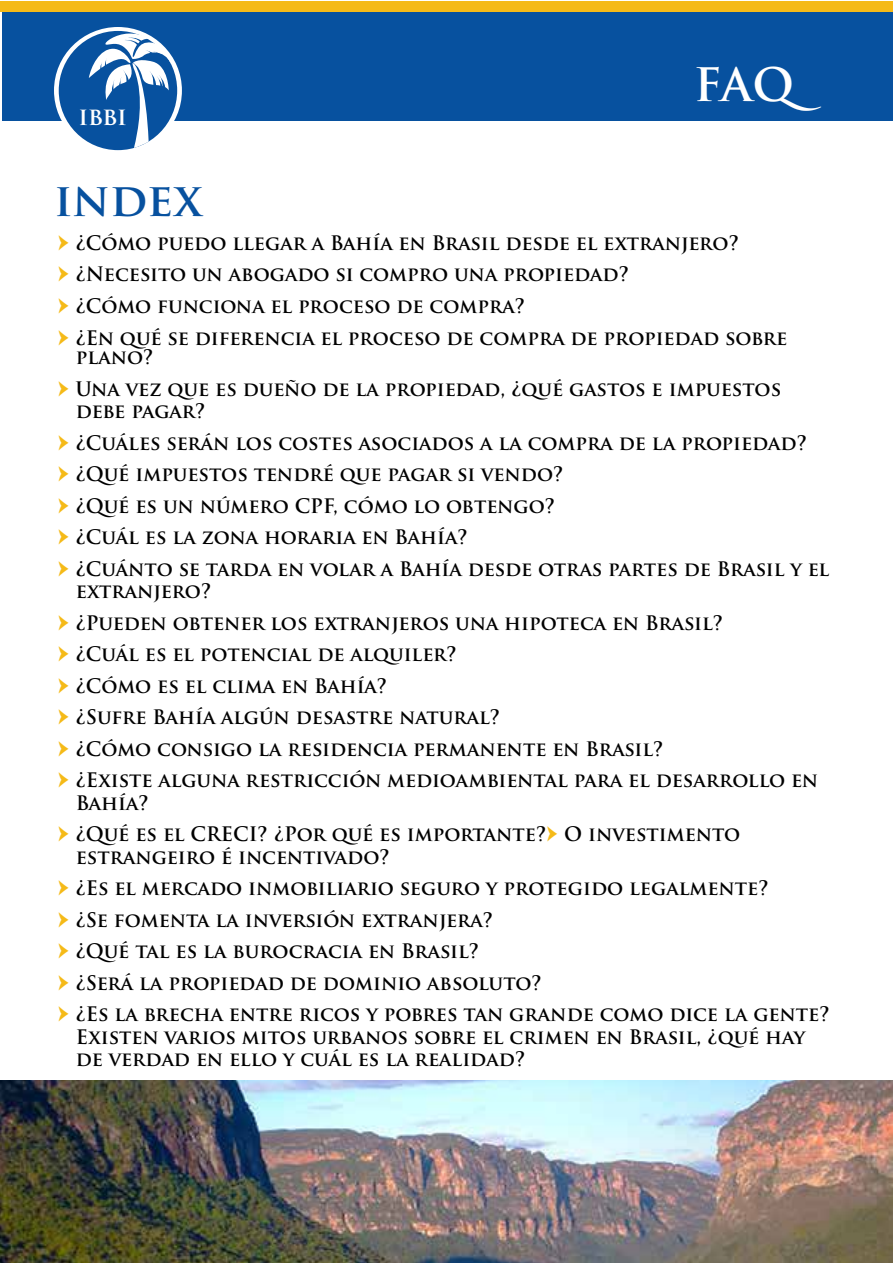
<style>
.page{position:relative;width:893px;height:1263px;background:#fff}
.page>*{position:absolute;margin:0;border:0;box-sizing:border-box;transform-origin:0 0}
.t1{font:700 45px "Trajan Pro";color:#07519f}
.t2{font:700 45px "Trajan Pro";color:#fff}
.t3{font:700 24px "Trajan Pro";color:#fff}
.t4{font:700 19.5px/22.5px "Trajan Pro";color:#000}
.s1{font-family:"Minion Pro";font-weight:400;font-size:27px;color:#f5ba18}
</style>
<div class="page">
<div style="left:2px;top:9px;width:891px;height:111px;background:#07519f"></div>
<svg style="left:54px;top:27px;width:128px;height:127px"></svg>
<div style="left:59px;top:31px;width:118px;height:119px;background:#07519f;border-radius:50%"></div>
<svg style="left:89px;top:33px;width:82px;height:115px"></svg>
<div style="left:0;top:1px;width:893px;height:10px;background:#f5ba18"></div>
<img style="left:0;top:1080px;width:893px;height:183px">
<p class="t3" style="left:78px;top:101px;width:50px">ibbi</p>
<h1 class="t1" style="left:54px;top:172px;width:150px">index</h1>
<h1 class="t2" style="left:694px;top:57px;width:129px">FAQ</h1>
<p class="t4" style="left:58px;top:232px;width:683px"><span class="s1">→</span> ¿Cómo puedo llegar a Bahía en Brasil desde el extranjero?</p>
<p class="t4" style="left:58px;top:263px;width:573px"><span class="s1">→</span> ¿Necesito un abogado si compro una propiedad?</p>
<p class="t4" style="left:58px;top:295px;width:469px"><span class="s1">→</span> ¿Cómo funciona el proceso de compra?</p>
<p class="t4" style="left:76px;top:328px;width:713px;line-height:19.5px;text-indent:-18px"><span class="s1">→</span> ¿En qué se diferencia el proceso de compra de propiedad sobre plano?</p>
<p class="t4" style="left:76px;top:377px;width:707px;text-indent:-18px"><span class="s1">→</span> Una vez que es dueño de la propiedad, ¿qué gastos e impuestos debe pagar?</p>
<p class="t4" style="left:58px;top:431px;width:751px"><span class="s1">→</span> ¿Cuáles serán los costes asociados a la compra de la propiedad?</p>
<p class="t4" style="left:58px;top:463px;width:507px"><span class="s1">→</span> ¿Qué impuestos tendré que pagar si vendo?</p>
<p class="t4" style="left:58px;top:494px;width:499px"><span class="s1">→</span> ¿Qué es un número CPF, cómo lo obtengo?</p>
<p class="t4" style="left:58px;top:526px;width:411px"><span class="s1">→</span> ¿Cuál es la zona horaria en Bahía?</p>
<p class="t4" style="left:76px;top:557px;width:755px;text-indent:-18px"><span class="s1">→</span> ¿Cuánto se tarda en volar a Bahía desde otras partes de Brasil y el extranjero?</p>
<p class="t4" style="left:58px;top:611px;width:667px"><span class="s1">→</span> ¿Pueden obtener los extranjeros una hipoteca en Brasil?</p>
<p class="t4" style="left:58px;top:643px;width:401px"><span class="s1">→</span> ¿Cuál es el potencial de alquiler?</p>
<p class="t4" style="left:58px;top:674px;width:331px"><span class="s1">→</span> ¿Cómo es el clima en Bahía?</p>
<p class="t4" style="left:58px;top:706px;width:444px"><span class="s1">→</span> ¿Sufre Bahía algún desastre natural?</p>
<p class="t4" style="left:58px;top:737px;width:607px"><span class="s1">→</span> ¿Cómo consigo la residencia permanente en Brasil?</p>
<p class="t4" style="left:76px;top:769px;width:744px;text-indent:-18px"><span class="s1">→</span> ¿Existe alguna restricción medioambiental para el desarrollo en<br>Bahía?</p>
<p class="t4" style="left:76px;top:823px;width:666px;text-indent:-18px"><span class="s1">→</span> ¿Qué es el CRECI? ¿Por qué es importante?<span class="s1">→</span> O investimento estrangeiro é incentivado?</p>
<p class="t4" style="left:58px;top:877px;width:712px"><span class="s1">→</span> ¿Es el mercado inmobiliario seguro y protegido legalmente?</p>
<p class="t4" style="left:58px;top:908px;width:437px"><span class="s1">→</span> ¿Se fomenta la inversión extranjera?</p>
<p class="t4" style="left:58px;top:940px;width:423px"><span class="s1">→</span> ¿Qué tal es la burocracia en Brasil?</p>
<p class="t4" style="left:58px;top:971px;width:486px"><span class="s1">→</span> ¿Será la propiedad de dominio absoluto?</p>
<p class="t4" style="left:76px;top:1003px;width:756px;text-indent:-18px"><span class="s1">→</span> ¿Es la brecha entre ricos y pobres tan grande como dice la gente?<br>Existen varios mitos urbanos sobre el crimen en Brasil, ¿qué hay de verdad en ello y cuál es la realidad?</p>
</div>
